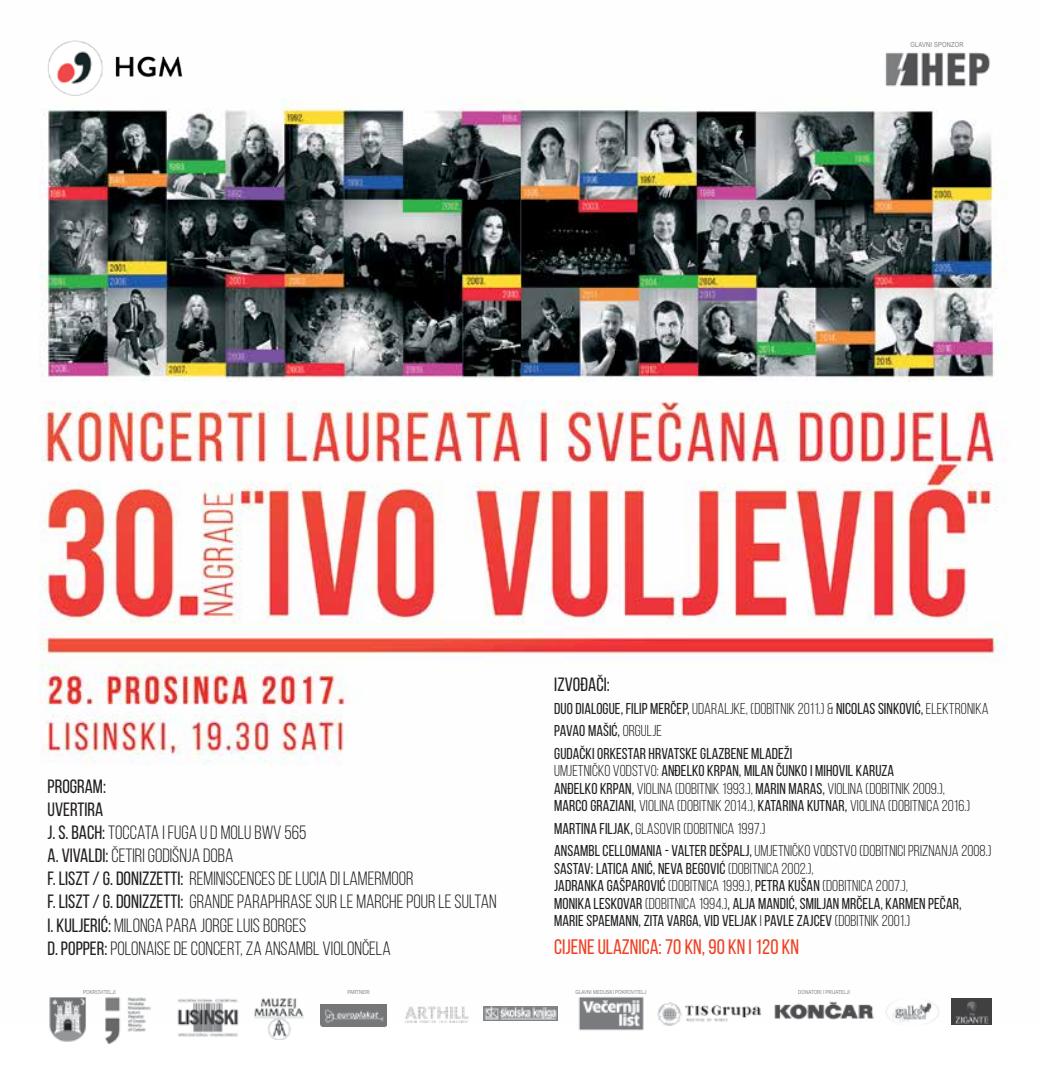
<style>
.page{position:relative;width:1042px;height:1067px;background:#fff}
.page>*{position:absolute;margin:0;border:0;box-sizing:border-box;transform-origin:0 0}
.t1{font:21px "Bebas Neue";color:#ef4123}
.t2{font:19.25px/23.1px "Bebas Neue";color:#231f20}
.t3{font:19.25px "Bebas Neue";letter-spacing:.005em;color:#231f20}
.t4{font:15.75px/17.5px "Bebas Neue";letter-spacing:.005em;color:#231f20}
.t5{font:15.75px/17.5px "Bebas Neue";letter-spacing:.005em;color:#231f20}
.t6{font:7px "Arial Narrow";letter-spacing:.025em;color:#808285}
.t7{font:5.6px "Arial Narrow";color:#808285}
.s1{font-style:inherit}
</style>
<div class="page">
<img style="left:39px;top:99px;width:969px;height:923px">
<img style="left:40px;top:40px;width:151px;height:60px">
<img style="left:251px;top:996px;width:55px;height:43px">
<img style="left:48px;top:996px;width:38px;height:46px">
<img style="left:175px;top:995px;width:66px;height:42px">
<img style="left:402px;top:1005px;width:69px;height:18px">
<img style="left:104px;top:996px;width:46px;height:47px">
<img style="left:484px;top:1006px;width:73px;height:15px">
<img style="left:320px;top:1004px;width:67px;height:22px">
<img style="left:885px;top:52px;width:106px;height:35px">
<img style="left:577px;top:995px;width:68px;height:36px">
<img style="left:657px;top:1000px;width:105px;height:26px">
<img style="left:772px;top:1000px;width:104px;height:21px">
<img style="left:884px;top:994px;width:57px;height:29px">
<img style="left:951px;top:998px;width:40px;height:26px">
<p class="t6" style="left:910px;top:39px;width:54px">GLAVNI SPONZOR</p>
<p class="t2" style="left:48px;top:774px;width:451px"><span class="s1">PROGRAM:<br>UVERTIRA<br>J. S. BACH:</span> TOCCATA I FUGA U D MOLU BWV 565<br><span class="s1">A. VIVALDI:</span> ČETIRI GODIŠNJA DOBA<br><span class="s1">F. LISZT / G. DONIZZETTI:</span> REMINISCENCES DE LUCIA DI LAMERMOOR<br><span class="s1">F. LISZT / G. DONIZZETTI:</span> GRANDE PARAPHRASE SUR LE MARCHE POUR LE SULTAN <span class="s1">I. KULJERIĆ:</span> MILONGA PARA JORGE LUIS BORGES<br><span class="s1">D. POPPER:</span> POLONAISE DE CONCERT, ZA ANSAMBL VIOLONČELA</p>
<p class="t3" style="left:554px;top:674px;width:57px">IZVOĐAČI:</p>
<p class="t4" style="left:554px;top:697px;width:436px;line-height:22.4px">DUO DIALOGUE, FILIP MERČEP, <span class="s1">UDARALJKE, (DOBITNIK 2011.) &amp;</span> NICOLAS SINKOVIĆ, <span class="s1">ELEKTRONIKA<br></span>PAVAO MAŠIĆ, <span class="s1">ORGULJE<br></span>GUDAČKI ORKESTAR HRVATSKE GLAZBENE MLADEŽI</p>
<p class="t5" style="left:554px;top:762px;width:417px">UMJETNIČKO VODSTVO: <span class="s1">ANĐELKO KRPAN, MILAN ČUNKO I MIHOVIL KARUZA<br>ANĐELKO KRPAN,</span> VIOLINA (DOBITNIK 1993.), <span class="s1">MARIN MARAS,</span> VIOLINA (DOBITNIK 2009.),<br><span class="s1">MARCO GRAZIANI,</span> VIOLINA (DOBITNIK 2014.), <span class="s1">KATARINA KUTNAR,</span> VIOLINA (DOBITNICA 2016.)</p>
<p class="t5" style="left:554px;top:817px;width:439px;line-height:22.4px"><span class="s1">MARTINA FILJAK,</span> GLASOVIR (DOBITNICA 1997.)<br><span class="s1">ANSAMBL CELLOMANIA - VALTER DEŠPALJ,</span> UMJETNIČKO VODSTVO (DOBITNICI PRIZNANJA 2008.)</p>
<p class="t4" style="left:554px;top:859px;width:409px">SASTAV: LATICA ANIĆ, NEVA BEGOVIĆ <span class="s1">(DOBITNICA 2002.),<br></span>JADRANKA GAŠPAROVIĆ <span class="s1">(DOBITNICA 1999.),</span> PETRA KUŠAN <span class="s1">(DOBITNICA 2007.),<br></span>MONIKA LESKOVAR <span class="s1">(DOBITNICA 1994.)</span>, ALJA MANDIĆ, SMILJAN MRČELA, KARMEN PEČAR, MARIE SPAEMANN, ZITA VARGA, VID VELJAK <span class="s1">I</span> PAVLE ZAJCEV <span class="s1">(DOBITNIK 2001.)</span></p>
<h1 class="t1" style="left:554px;top:935px;width:246px">CIJENE ULAZNICA: 70 KN, 90 KN I 120 KN</h1>
<p class="t7" style="left:83px;top:987px;width:34px">POKROVITELJI</p>
<p class="t7" style="left:347px;top:987px;width:24px">PARTNERI</p>
<p class="t7" style="left:575px;top:987px;width:72px">GLAVNI MEDIJSKI POKROVITELJ</p>
<p class="t7" style="left:798px;top:987px;width:53px">DONATORI I PRIJATELJI</p>
</div>
